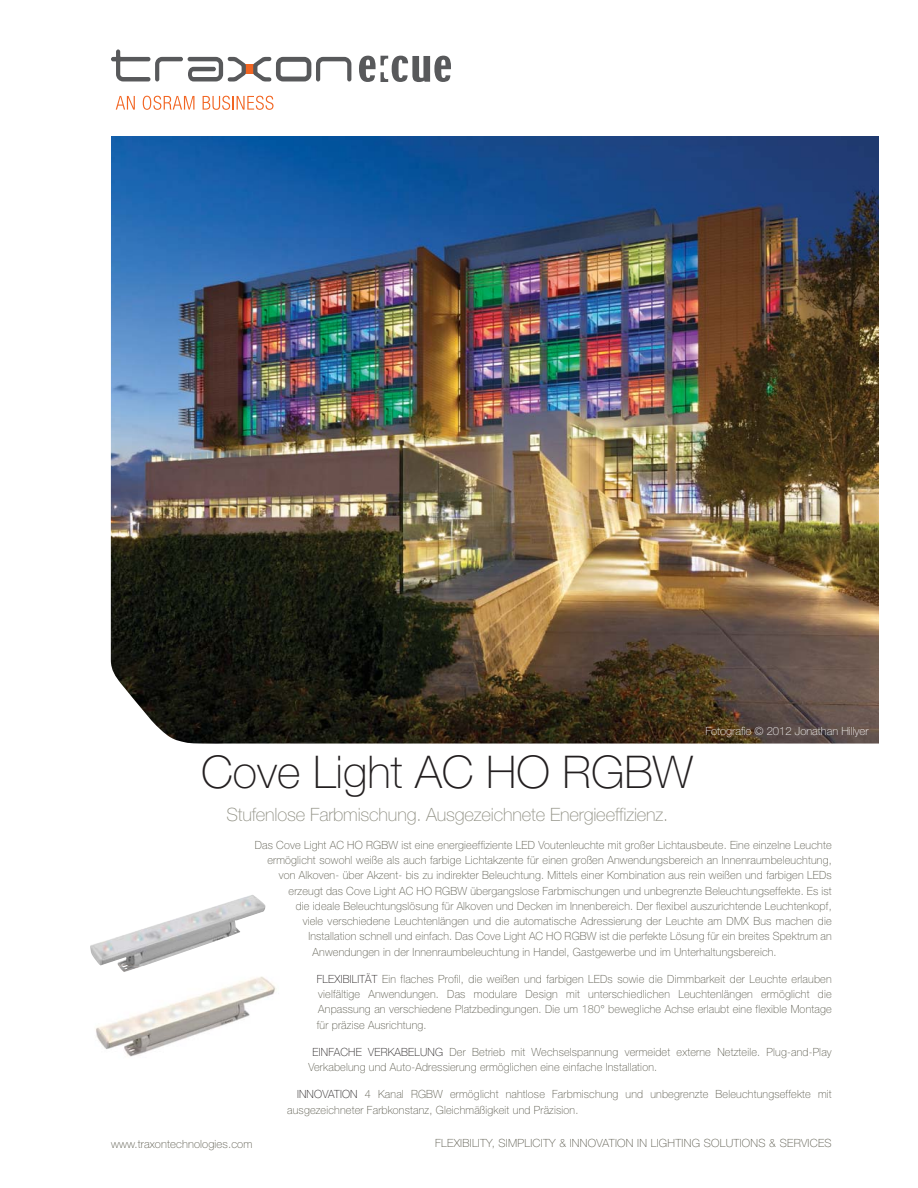
<style>
.page{position:relative;width:918px;height:1188px;background:#fff}
.page>*{position:absolute;margin:0;border:0;box-sizing:border-box;transform-origin:0 0}
.t1{font:100 45.15px "Helvetica Neue";color:#231f20}
.t2{font:100 18.3px "Helvetica Neue";letter-spacing:-.01em;color:#909084}
.t3{font:100 11.25px/15.3px "Helvetica Neue";letter-spacing:.02em;color:#58574a;scale:.96 1}
.t4{font:100 11.25px "Helvetica Neue LT Pro";letter-spacing:.025em;color:#58574a}
.t5{font:100 11.25px "Helvetica Neue LT Pro";color:#fff}
.s1{color:#231f20}
</style>
<div class="page">
<img style="left:111px;top:136px;width:768px;height:608px">
<img style="left:90px;top:895px;width:175px;height:71px">
<img style="left:96px;top:976px;width:181px;height:81px">
<img style="left:119px;top:966px;width:23px;height:6px">
<svg style="left:359px;top:56px;width:92px;height:26px"></svg>
<div style="left:245px;top:65px;width:9px;height:9px;background:#f26522"></div>
<svg style="left:111px;top:49px;width:135px;height:33px"></svg>
<svg style="left:253px;top:57px;width:98px;height:25px"></svg>
<svg style="left:116px;top:96px;width:19px;height:14px"></svg>
<svg style="left:143px;top:96px;width:51px;height:14px"></svg>
<svg style="left:203px;top:96px;width:71px;height:14px"></svg>
<h1 class="t1" style="left:201px;top:756px;width:494px">Cove Light AC HO RGBW</h1>
<h2 class="t2" style="left:226px;top:808px;width:443px">Stufenlose Farbmischung. Ausgezeichnete Energieeffizienz.</h2>
<p class="t5" style="left:705px;top:727px;width:165px">Fotografie © 2012 Jonathan Hillyer</p>
<p class="t3" style="left:255px;top:838px;width:603px">Das Cove Light AC HO RGBW ist eine energieeffiziente LED Voutenleuchte mit großer Lichtausbeute. Eine einzelne Leuchte</p>
<p class="t3" style="left:267px;top:854px;width:589px">ermöglicht sowohl weiße als auch farbige Lichtakzente für einen großen Anwendungsbereich an Innenraumbeleuchtung,</p>
<p class="t3" style="left:279px;top:869px;width:578px">von Alkoven- über Akzent- bis zu indirekter Beleuchtung. Mittels einer Kombination aus rein weißen und farbigen LEDs</p>
<p class="t3" style="left:289px;top:884px;width:567px">erzeugt das Cove Light AC HO RGBW übergangslose Farbmischungen und unbegrenzte Beleuchtungseffekte. Es ist</p>
<p class="t3" style="left:296px;top:899px;width:560px">die ideale Beleuchtungslösung für Alkoven und Decken im Innenbereich. Der flexibel auszurichtende Leuchtenkopf,</p>
<p class="t3" style="left:303px;top:914px;width:553px">viele verschiedene Leuchtenlängen und die automatische Adressierung der Leuchte am DMX Bus machen die</p>
<p class="t3" style="left:308px;top:930px;width:547px">Installation schnell und einfach. Das Cove Light AC HO RGBW ist die perfekte Lösung für ein breites Spektrum an</p>
<p class="t3" style="left:313px;top:945px;width:485px">Anwendungen in der Innenraumbeleuchtung in Handel, Gastgewerbe und im Unterhaltungsbereich.</p>
<p class="t3" style="left:317px;top:972px;width:538px;text-align:justify"><span class="s1">FLEXIBILITÄT</span> Ein flaches Profil, die weißen und farbigen LEDs sowie die Dimmbarkeit der Leuchte erlauben vielfältige Anwendungen. Das modulare Design mit unterschiedlichen Leuchtenlängen ermöglicht die Anpassung an verschiedene Platzbedingungen. Die um 180° bewegliche Achse erlaubt eine flexible Montage für präzise Ausrichtung.</p>
<p class="t3" style="left:308px;top:1045px;width:547px;text-indent:4px"><span class="s1">EINFACHE VERKABELUNG</span> Der Betrieb mit Wechselspannung vermeidet externe Netzteile. Plug-and-Play<br>Verkabelung und Auto-Adressierung ermöglichen eine einfache Installation.</p>
<p class="t3" style="left:287px;top:1088px;width:569px;text-indent:10px"><span class="s1">INNOVATION</span> 4 Kanal RGBW ermöglicht nahtlose Farbmischung und unbegrenzte Beleuchtungseffekte mit ausgezeichneter Farbkonstanz, Gleichmäßigkeit und Präzision.</p>
<p class="t4" style="left:111px;top:1140px;width:143px">www.traxontechnologies.com</p>
<p class="t4" style="left:435px;top:1139px;width:398px">FLEXIBILITY, SIMPLICITY &amp; INNOVATION IN LIGHTING SOLUTIONS &amp; SERVICES</p>
</div>
